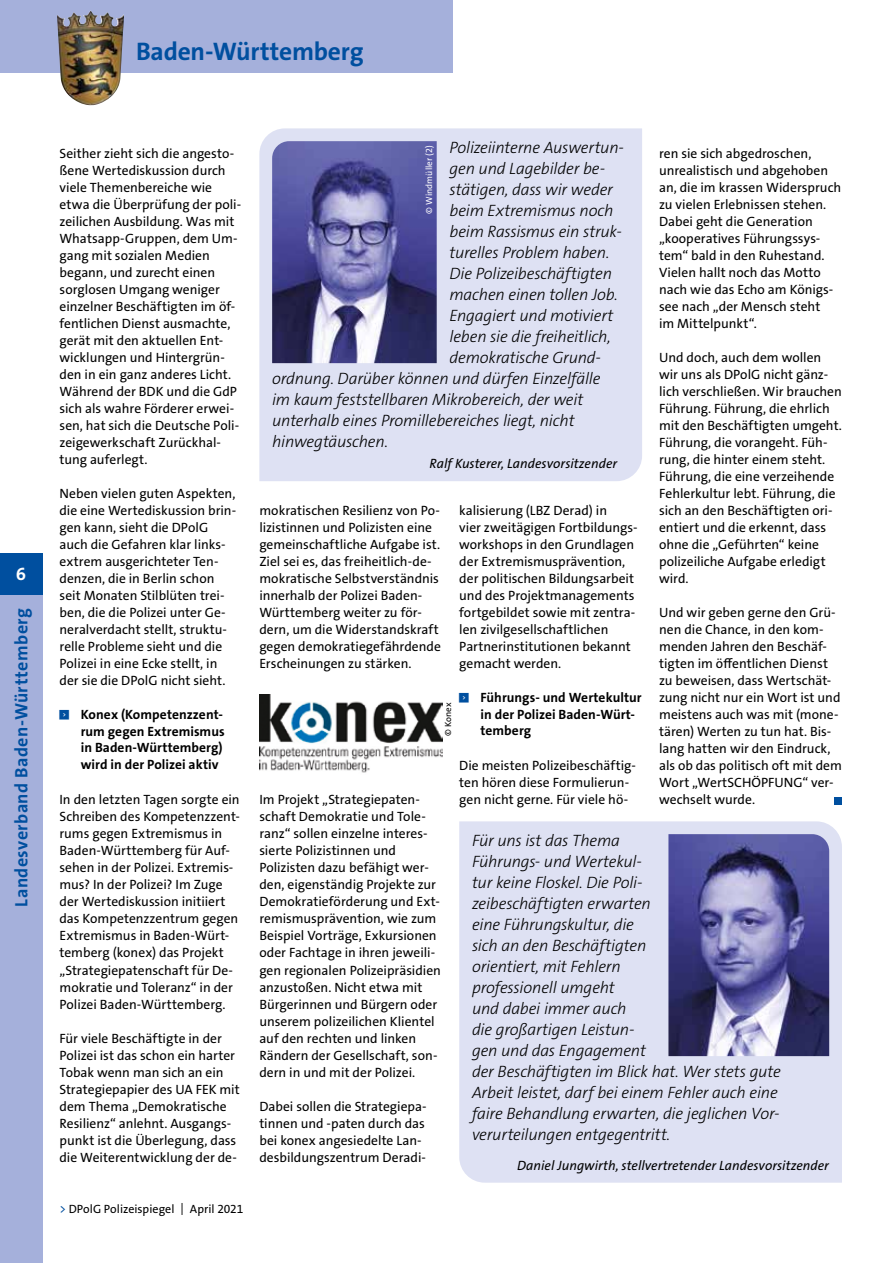
<style>
.page{position:relative;width:893px;height:1263px;background:#fff}
.page>*{position:absolute;margin:0;border:0;box-sizing:border-box;transform-origin:0 0}
.t1{font:700 25.5px "The Sans Os F";letter-spacing:-.005em;color:#004f9f}
.t2{font:700 18px "The Sans Os F";letter-spacing:.025em;color:#004f9f}
.t3{font:700 18px "The Sans Os F";color:#fff}
.t4{font:italic 300 16.5px/21px "The Sans Os F";letter-spacing:-.015em;color:#000}
.t5{font:13.5px/17px "The Sans Os F";color:#000}
.t6{font:700 13.5px/16.5px "The Sans Os F";letter-spacing:.005em;color:#000}
.t7{font:italic 13.5px "The Sans Os F";color:#000}
.t8{font:12px "The Sans Os F";color:#000}
.t9{font:9px "The Sans Os F";letter-spacing:.005em;color:#fff}
.t10{font:9px "The Sans Os F";letter-spacing:.015em;color:#000}
.s1{color:#004f9f}
</style>
<div class="page">
<img style="left:259px;top:694px;width:183px;height:79px">
<div style="left:835px;top:797px;width:7px;height:7px;background:#004f9f"></div>
<div style="left:459px;top:821px;width:383px;height:362px;background:#dee1f3"></div>
<div style="left:259px;top:128px;width:383px;height:353px;background:#dee1f3"></div>
<img style="left:272px;top:141px;width:165px;height:222px">
<img style="left:668px;top:834px;width:161px;height:222px">
<div style="left:0;top:553px;width:43px;height:42px;background:#004f9f"></div>
<div style="left:0;top:595px;width:43px;height:668px;background:#a5b0db"></div>
<div style="left:0;top:0;width:453px;height:72px;background:#a5b0db"></div>
<img style="left:57px;top:11px;width:67px;height:94px">
<h1 class="t1" style="left:136px;top:35px;width:229px">Baden-Württemberg</h1>
<h2 class="t3" style="left:16px;top:562px;width:11px">6</h2>
<h2 class="t2" style="left:10px;top:906px;width:300px;rotate:-90deg">Landesverband Baden-Württemberg</h2>
<p class="t5" style="left:60px;top:145px;width:183px">Seither zieht sich die angesto&shy;ßene Wertediskussion durch viele Themenbereiche wie etwa die Überprüfung der poli&shy;zeilichen Ausbildung. Was mit<br>Whatsapp-Gruppen, dem Um&shy;gang mit sozialen Medien begann, und zurecht einen sorglosen Umgang weniger einzelner Beschäftigten im öf&shy;fentlichen Dienst ausmachte, gerät mit den aktuellen Ent&shy;wicklungen und Hintergrün&shy;den in ein ganz anderes Licht.<br>Während der BDK und die GdP sich als wahre Förderer erwei&shy;sen, hat sich die Deutsche Poli&shy;zeigewerkschaft Zurückhal&shy;tung auferlegt.</p>
<p class="t5" style="left:60px;top:485px;width:178px">Neben vielen guten Aspekten, die eine Wertediskussion brin&shy;gen kann, sieht die DPolG auch die Gefahren klar links&shy;extrem ausgerichteter Ten&shy;denzen, die in Berlin schon seit Monaten Stilblüten trei&shy;ben, die die Polizei unter Ge&shy;neralverdacht stellt, struktu&shy;relle Probleme sieht und die<br>Polizei in eine Ecke stellt, in der sie die DPolG nicht sieht.</p>
<p class="t6" style="left:81px;top:707px;width:145px;text-indent:-21px"><sup>&lt;</sup> Konex (Kompetenzzent&shy;rum gegen Extremismus in Baden-Württemberg) wird in der Polizei aktiv</p>
<p class="t5" style="left:60px;top:791px;width:182px">In den letzten Tagen sorgte ein<br>Schreiben des Kompetenzzent&shy;rums gegen Extremismus in<br>Baden-Württemberg für Auf&shy;sehen in der Polizei. Extremis&shy;mus? In der Polizei? Im Zuge der Wertediskussion initiiert das Kompetenzzentrum gegen<br>Extremismus in Baden-Würt&shy;temberg (konex) das Projekt „Strategiepatenschaft für De&shy;mokratie und Toleranz“ in der<br>Polizei Baden-Württemberg.</p>
<p class="t5" style="left:60px;top:1029px;width:182px">Für viele Beschäftigte in der<br>Polizei ist das schon ein harter<br>Tobak wenn man sich an ein<br>Strategiepapier des UA FEK mit dem Thema „Demokratische<br>Resilienz“ anlehnt. Ausgangs&shy;punkt ist die Überlegung, dass die Weiterentwicklung der de-</p>
<p class="t8" style="left:60px;top:1201px;width:185px"><span class="s1">&gt;</span> DPolG Polizeispiegel | April 2021</p>
<p class="t4" style="left:449px;top:137px;width:176px">Polizeiinterne Auswertun-</p>
<p class="t4" style="left:449px;top:158px;width:156px">gen und Lagebilder be-</p>
<p class="t4" style="left:449px;top:179px;width:165px">stätigen, dass wir weder</p>
<p class="t4" style="left:449px;top:200px;width:166px">beim Extremismus noch</p>
<p class="t4" style="left:449px;top:221px;width:174px">beim Rassismus ein struk-</p>
<p class="t4" style="left:449px;top:242px;width:161px">turelles Problem haben.</p>
<p class="t4" style="left:449px;top:263px;width:164px">Die Polizeibeschäftigten</p>
<p class="t4" style="left:449px;top:284px;width:170px">machen einen tollen Job.</p>
<p class="t4" style="left:449px;top:305px;width:166px">Engagiert und motiviert</p>
<p class="t4" style="left:449px;top:327px;width:163px">leben sie die freiheitlich,</p>
<p class="t4" style="left:449px;top:348px;width:152px">demokratische Grund-</p>
<p class="t4" style="left:272px;top:369px;width:330px">ordnung. Darüber können und dürfen Einzelfälle</p>
<p class="t4" style="left:272px;top:390px;width:313px">im kaum feststellbaren Mikrobereich, der weit</p>
<p class="t4" style="left:272px;top:411px;width:304px">unterhalb eines Promillebereiches liegt, nicht</p>
<p class="t4" style="left:272px;top:432px;width:117px">hinwegtäuschen.</p>
<p class="t7" style="left:430px;top:455px;width:189px">Ralf Kusterer, Landesvorsitzender</p>
<p class="t9" style="left:423px;top:214px;width:70px;rotate:-90deg">© Windmüller (2)</p>
<p class="t5" style="left:659px;top:145px;width:184px">ren sie sich abgedroschen, unrealistisch und abgehoben an, die im krassen Widerspruch zu vielen Erlebnissen stehen.<br>Dabei geht die Generation „kooperatives Führungssys&shy;tem“ bald in den Ruhestand.<br>Vielen hallt noch das Motto nach wie das Echo am Königs&shy;see nach „der Mensch steht<br>im Mittelpunkt“.</p>
<p class="t5" style="left:659px;top:349px;width:184px">Und doch, auch dem wollen wir uns als DPolG nicht gänz&shy;lich verschließen. Wir brauchen<br>Führung. Führung, die ehrlich mit den Beschäftigten umgeht.<br>Führung, die vorangeht. Füh&shy;rung, die hinter einem steht.<br>Führung, die eine verzeihende<br>Fehlerkultur lebt. Führung, die sich an den Beschäftigten ori&shy;entiert und die erkennt, dass ohne die „Geführten“ keine polizeiliche Aufgabe erledigt wird.</p>
<p class="t5" style="left:659px;top:604px;width:184px">Und wir geben gerne den Grü&shy;nen die Chance, in den kom&shy;menden Jahren den Beschäf&shy;tigten im öffentlichen Dienst zu beweisen, dass Wertschät&shy;zung nicht nur ein Wort ist und meistens auch was mit (mone&shy;tären) Werten zu tun hat. Bis&shy;lang hatten wir den Eindruck, als ob das politisch oft mit dem<br>Wort „WertSCHÖPFUNG“ ver&shy;wechselt wurde.</p>
<p class="t4" style="left:472px;top:830px;width:310px">Für uns ist das Thema<br>Führungs- und Wertekul-<br>tur keine Floskel. Die Poli-<br>zeibeschäftigten erwarten<br>eine Führungskultur, die<br>sich an den Beschäftigten<br>orientiert, mit Fehlern<br>professionell umgeht<br>und dabei immer auch<br>die großartigen Leistun-<br>gen und das Engagement<br>der Beschäftigten im Blick hat. Wer stets gute<br>Arbeit leistet, darf bei einem Fehler auch eine faire Behandlung erwarten, die jeglichen Vor&shy;verurteilungen entgegentritt.</p>
<p class="t7" style="left:517px;top:1157px;width:313px">Daniel Jungwirth, stellvertretender Landesvorsitzender</p>
<p class="t5" style="left:459px;top:502px;width:180px">kalisierung (LBZ Derad) in<br>vier zweitägigen Fortbildungs&shy;workshops in den Grundlagen der Extremismusprävention, der politischen Bildungsarbeit und des Projektmanagements fortgebildet sowie mit zentra&shy;len zivilgesellschaftlichen<br>Partnerinstitutionen bekannt gemacht werden.</p>
<p class="t6" style="left:480px;top:690px;width:163px;text-indent:-21px"><sup>&lt;</sup> Führungs- und Wertekultur in der Polizei Baden-Würt&shy;temberg</p>
<p class="t5" style="left:459px;top:757px;width:178px">Die meisten Polizeibeschäftig&shy;ten hören diese Formulierun&shy;gen nicht gerne. Für viele hö-</p>
<p class="t5" style="left:259px;top:502px;width:183px">mokratischen Resilienz von Po&shy;lizistinnen und Polizisten eine gemeinschaftliche Aufgabe ist.<br>Ziel sei es, das freiheitlich-de&shy;mokratische Selbstverständnis innerhalb der Polizei Baden-<br>Württemberg weiter zu för&shy;dern, um die Widerstandskraft gegen demokratiegefährdende<br>Erscheinungen zu stärken.</p>
<p class="t10" style="left:442px;top:736px;width:35px;rotate:-90deg">© Konex</p>
<p class="t5" style="left:259px;top:791px;width:183px">Im Projekt „Strategiepaten&shy;schaft Demokratie und Tole&shy;ranz“ sollen einzelne interes&shy;sierte Polizistinnen und<br>Polizisten dazu befähigt wer&shy;den, eigenständig Projekte zur<br>Demokratieförderung und Ext&shy;remismusprävention, wie zum<br>Beispiel Vorträge, Exkursionen oder Fachtage in ihren jeweili&shy;gen regionalen Polizeipräsidien anzustoßen. Nicht etwa mit<br>Bürgerinnen und Bürgern oder unserem polizeilichen Klientel auf den rechten und linken<br>Rändern der Gesellschaft, son&shy;dern in und mit der Polizei.</p>
<p class="t5" style="left:259px;top:1098px;width:169px">Dabei sollen die Strategiepa&shy;tinnen und -paten durch das bei konex angesiedelte Lan&shy;desbildungszentrum Deradi-</p>
</div>
